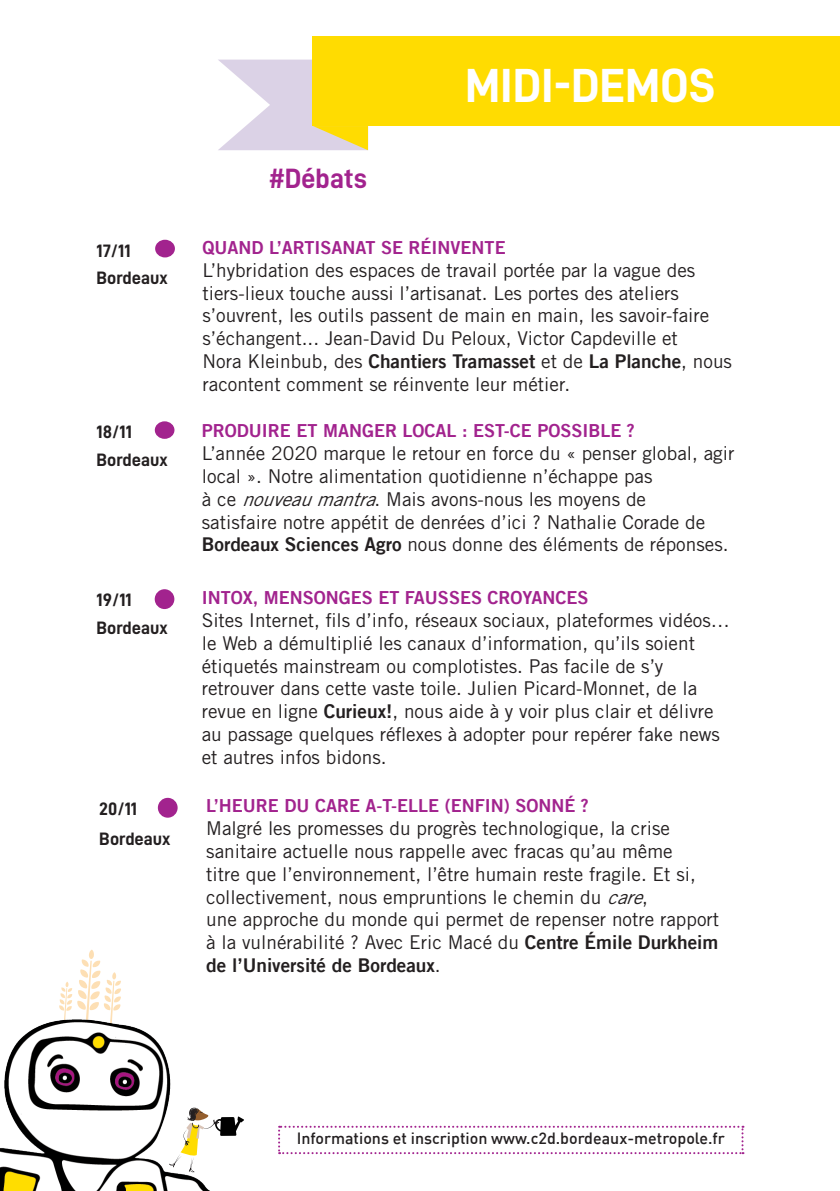
<style>
.page{position:relative;width:840px;height:1191px;background:#fff}
.page>*{position:absolute;margin:0;border:0;box-sizing:border-box;transform-origin:0 0}
.t1{font:48px "D DIN Bold";color:#fff}
.t2{font:28px "D DIN Bold";color:#a2238e}
.t3{font:19px/22.8px "Trade Gothic LT Std";color:#231f20}
.t4{font:18px "Trade Gothic Bold Two";color:#a2238e}
.t5{font:18px "D DIN Bold";color:#231f20}
.t6{font:500 16px "DIN";color:#231f20}
.s1{font-family:"Trade Gothic Bold Two"}
.s2{font-style:italic}
</style>
<div class="page">
<div style="left:89px;top:949px;width:5px;height:10px;background:#fddfb4;border-radius:50%"></div>
<svg style="left:59px;top:959px;width:62px;height:60px"></svg>
<img style="left:0;top:1019px;width:210px;height:172px">
<svg style="left:169px;top:1103px;width:75px;height:69px"></svg>
<svg style="left:278px;top:1125px;width:465px;height:29px"></svg>
<div style="left:313px;top:37px;width:526px;height:89px;background:#ffdc01"></div>
<svg style="left:218px;top:60px;width:150px;height:90px"></svg>
<div style="left:155px;top:240px;width:20px;height:17px;background:#a2238e;border-radius:50%"></div>
<div style="left:155px;top:421px;width:19px;height:18px;background:#a2238e;border-radius:50%"></div>
<div style="left:155px;top:589px;width:19px;height:20px;background:#a2238e;border-radius:50%"></div>
<div style="left:158px;top:798px;width:19px;height:19px;background:#a2238e;border-radius:50%"></div>
<p class="t5" style="left:96px;top:240px;width:36px">17/11</p>
<p class="t5" style="left:96px;top:267px;width:73px">Bordeaux</p>
<p class="t5" style="left:96px;top:422px;width:37px">18/11</p>
<p class="t5" style="left:96px;top:449px;width:73px">Bordeaux</p>
<p class="t5" style="left:96px;top:590px;width:37px">19/11</p>
<p class="t5" style="left:96px;top:617px;width:73px">Bordeaux</p>
<p class="t5" style="left:99px;top:798px;width:39px">20/11</p>
<p class="t5" style="left:99px;top:829px;width:73px">Bordeaux</p>
<p class="t2" style="left:269px;top:163px;width:99px">#Débats</p>
<p class="t1" style="left:465px;top:59px;width:252px">MIDI-DEMOS</p>
<p class="t4" style="left:202px;top:236px;width:304px">QUAND L’ARTISANAT SE RÉINVENTE</p>
<p class="t3" style="left:202px;top:258px;width:530px">L’hybridation des espaces de travail portée par la vague des tiers‑lieux touche aussi l’artisanat. Les portes des ateliers s’ouvrent, les outils passent de main en main, les savoir‑faire s’échangent... Jean-David Du Peloux, Victor Capdeville et<br>Nora Kleinbub, des <span class="s1">Chantiers Tramasset</span> et de <span class="s1">La Planche</span>, nous racontent comment se réinvente leur métier.</p>
<p class="t4" style="left:202px;top:420px;width:434px">PRODUIRE ET MANGER LOCAL : EST-CE POSSIBLE ?</p>
<p class="t3" style="left:202px;top:442px;width:533px">L’année 2020 marque le retour en force du « penser global, agir local ». Notre alimentation quotidienne n’échappe pas<br>à ce <span class="s2">nouveaumantra</span>. Mais avons-nous les moyens de<br>satisfaire notre appétit de denrées d’ici ? Nathalie Corade de <span class="s1">Bordeaux Sciences Agro</span> nous donne des éléments de réponses.</p>
<p class="t4" style="left:202px;top:586px;width:388px">INTOX, MENSONGES ET FAUSSES CROYANCES</p>
<p class="t3" style="left:202px;top:608px;width:529px">Sites Internet, fils d’info, réseaux sociaux, plateformes vidéos… le Web a démultiplié les canaux d’information, qu’ils soient étiquetés mainstream ou complotistes. Pas facile de s’y retrouver dans cette vaste toile. Julien Picard-Monnet, de la revue en ligne <span class="s1">Curieux!</span>, nous aide à y voir plus clair et délivre au passage quelques réflexes à adopter pour repérer fake news et autres infos bidons.</p>
<p class="t4" style="left:206px;top:794px;width:384px">L’HEURE DU CARE A-T-ELLE (ENFIN) SONNÉ ?</p>
<p class="t3" style="left:206px;top:816px;width:514px">Malgré les promesses du progrès technologique, la crise sanitaire actuelle nous rappelle avec fracas qu’au même<br>titre que l’environnement, l’être humain reste fragile. Et si, collectivement, nous empruntions le chemin du <span class="s2">care</span>,<br>une approche du monde qui permet de repenser notre rapport à la vulnérabilité ? Avec Eric Macé du <span class="s1">Centre Émile Durkheim de l’Université de Bordeaux</span>.</p>
<p class="t6" style="left:296px;top:1127px;width:429px">Informations et inscription www.c2d.bordeaux-metropole.fr</p>
</div>
